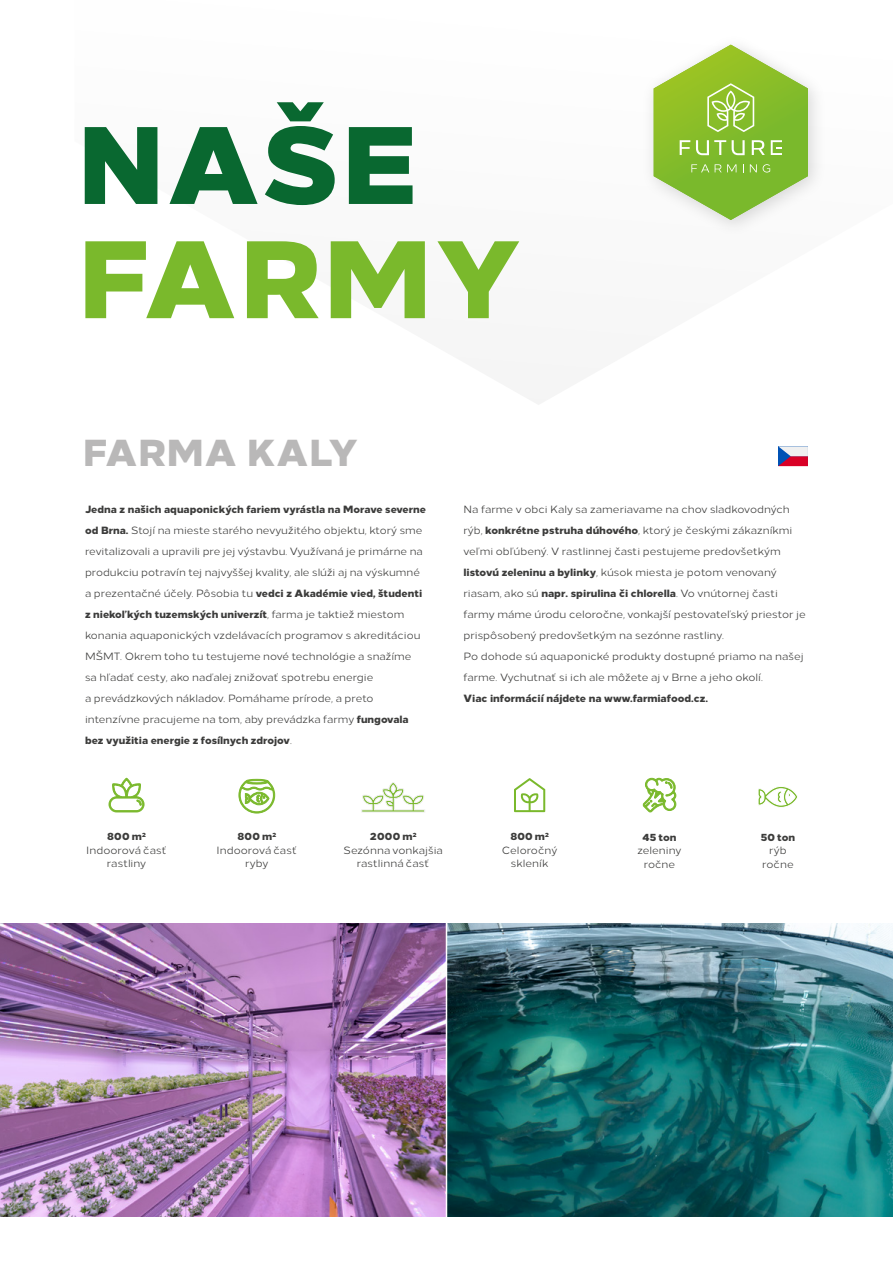
<style>
.page{position:relative;width:893px;height:1263px;background:#fff}
.page>*{position:absolute;margin:0;border:0;box-sizing:border-box;transform-origin:0 0}
.t1{font:800 109.8px "Loew";letter-spacing:.02em;color:#7ab92c}
.t2{font:800 109.8px "Loew";color:#096830}
.t3{font:800 37.5px "Loew";letter-spacing:.02em;color:#b9b8b8}
.t4{font:10.5px/21px "Loew";color:#3c3c3b;text-align:center}
.t5{font:800 10.5px "Loew";color:#3c3c3b}
.s1{font-weight:800}
</style>
<div class="page">
<div style="left:640px;top:33px;width:187px;height:205px;background:#fafafa"></div>
<svg style="left:654px;top:45px;width:154px;height:175px"></svg>
<svg style="left:514px;top:778px;width:31px;height:34px"></svg>
<svg style="left:239px;top:779px;width:36px;height:34px"></svg>
<svg style="left:109px;top:778px;width:35px;height:34px"></svg>
<svg style="left:361px;top:782px;width:64px;height:30px"></svg>
<svg style="left:642px;top:778px;width:34px;height:34px"></svg>
<svg style="left:758px;top:786px;width:40px;height:22px"></svg>
<img style="left:0;top:924px;width:893px;height:293px">
<hr style="left:446px;top:919px;width:1px;height:306px;background:#fff">
<svg style="left:778px;top:446px;width:30px;height:20px"></svg>
<h1 class="t2" style="left:78px;top:71px;width:340px">NAŠE</h1>
<h1 class="t1" style="left:78px;top:186px;width:446px">FARMY</h1>
<h2 class="t3" style="left:83px;top:421px;width:277px">FARMA KALY</h2>
<p class="t4" style="left:85px;top:498px;width:342px;text-align:left"><span class="s1">Jedna z našich aquaponických fariem vyrástla na Morave severne od Brna.</span> Stojí na mieste starého nevyužitého objektu, ktorý sme revitalizovali a upravili pre jej výstavbu. Využívaná je primárne na produkciu potravín tej najvyššej kvality, ale slúži aj na výskumné a prezentačné účely. Pôsobia tu <span class="s1">vedci z Akadémie vied, študenti z niekoľkých tuzemských univerzít</span>, farma je taktiež miestom konania aquaponických vzdelávacích programov s akreditáciou MŠMT. Okrem toho tu testujeme nové technológie a snažíme sa hľadať cesty, ako naďalej znižovať spotrebu energie<br>a prevádzkových nákladov. Pomáhame prírode, a preto intenzívne pracujeme na tom, aby prevádzka farmy <span class="s1">fungovala bez využitia energie z fosílnych zdrojov</span>.</p>
<p class="t4" style="left:463px;top:498px;width:344px;text-align:left">Na farme v obci Kaly sa zameriavame na chov sladkovodných rýb, <span class="s1">konkrétne pstruha dúhového</span>, ktorý je českými zákazníkmi veľmi obľúbený. V rastlinnej časti pestujeme predovšetkým <span class="s1">listovú zeleninu a bylinky</span>, kúsok miesta je potom venovaný riasam, ako sú <span class="s1">napr. spirulina či chlorella</span>. Vo vnútornej časti farmy máme úrodu celoročne, vonkajší pestovateľský priestor je prispôsobený predovšetkým na sezónne rastliny.<br>Po dohode sú aquaponické produkty dostupné priamo na našej farme. Vychutnať si ich ale môžete aj v Brne a jeho okolí.</p>
<p class="t5" style="left:463px;top:689px;width:246px">Viac informácií nájdete na www.farmiafood.cz.</p>
<p class="t4" style="left:86px;top:829px;width:82px;line-height:13.5px"><span class="s1">800 m</span><sup>2<br></sup>Indoorová časť rastliny</p>
<p class="t4" style="left:343px;top:829px;width:101px;line-height:13.5px"><span class="s1">2000 m</span><sup>2<br></sup>Sezónna vonkajšia rastlinná časť</p>
<p class="t5" style="left:642px;top:828px;width:35px">45 ton</p>
<p class="t4" style="left:216px;top:829px;width:82px;line-height:13.5px"><span class="s1">800 m</span><sup>2<br></sup>Indoorová časť ryby</p>
<p class="t4" style="left:502px;top:829px;width:57px;line-height:13.5px"><span class="s1">800 m</span><sup>2<br></sup>Celoročný skleník</p>
<p class="t4" style="left:638px;top:843px;width:45px;line-height:13.5px">zeleniny ročne</p>
<p class="t5" style="left:761px;top:828px;width:36px">50 ton</p>
<p class="t4" style="left:762px;top:843px;width:33px;line-height:13.5px">rýb ročne</p>
</div>
